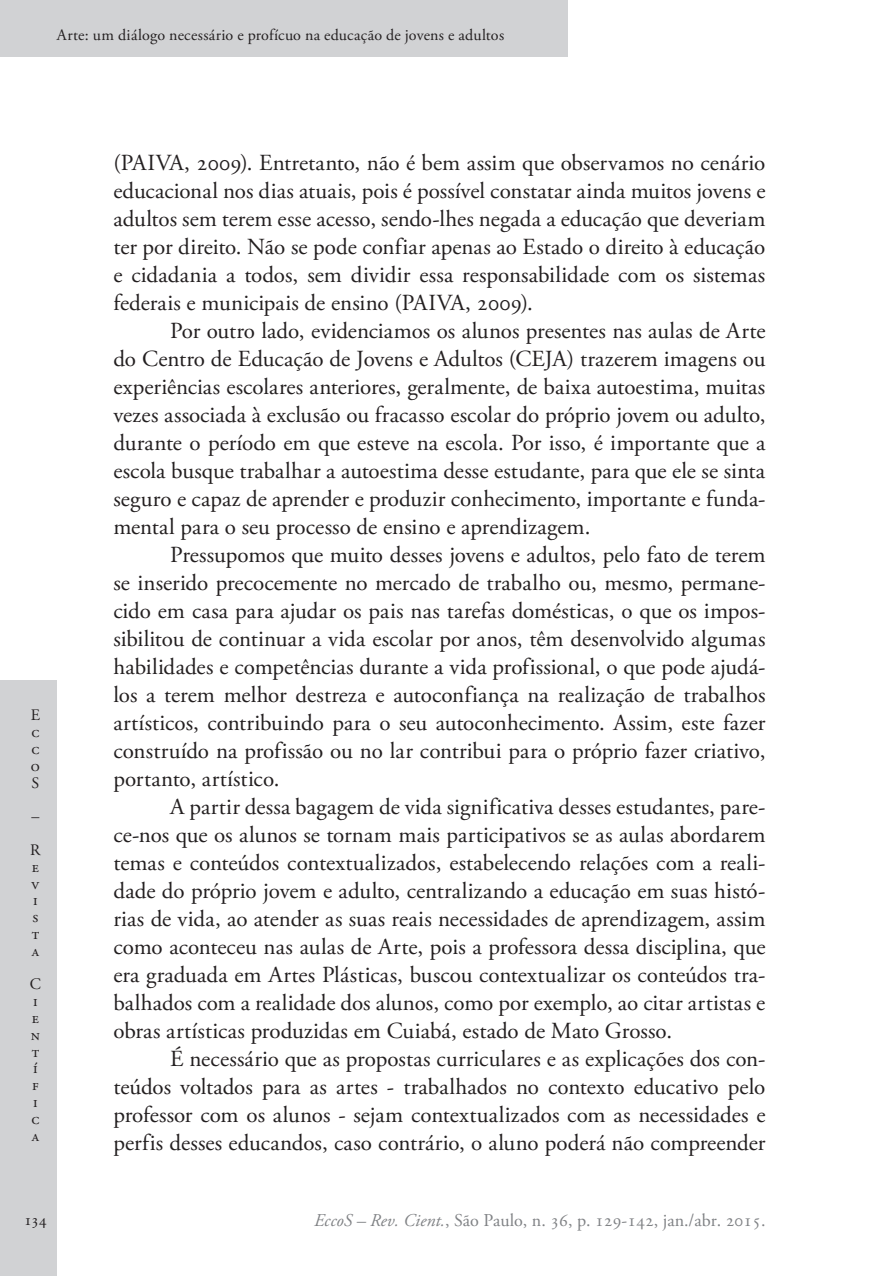
<style>
.page{position:relative;width:879px;height:1276px;background:#fff}
.page>*{position:absolute;margin:0;border:0;box-sizing:border-box;transform-origin:0 0}
.Ec_Normal{font:23px/28px "Adobe Garamond Pro";color:#231f20;text-align:justify}
.t1{font:18px "Adobe Garamond Pro";color:#808285}
.t2{font:16px/16.8px "Adobe Garamond Pro";letter-spacing:.005em;color:#231f20;text-align:justify}
.s1{font-style:italic}
</style>
<div class="page">
<div style="left:0;top:680px;width:57px;height:596px;background:#d1d2d4"></div>
<div style="left:0;top:0;width:567px;height:57px;background:#d1d2d4"></div>
<p class="t2" style="left:57px;top:27px;width:449px">Arte: um diálogo necessário e profícuo na educação de jovens e adultos</p>
<p class="t2" style="left:31px;top:707px;width:11px">E c c o S</p>
<p class="t2" style="left:30px;top:800px;width:12px;line-height:33.6px">–<br>R</p>
<p class="t2" style="left:32px;top:859px;width:9px">e v i s t a</p>
<p class="t2" style="left:30px;top:976px;width:13px;text-align:left">C i e n t í f i c a</p>
<p class="Ec_Normal" style="left:113px;top:150px;width:653px">(PAIVA, 2009). Entretanto, não é bem assim que observamos no cenário educacional nos dias atuais, pois é possível constatar ainda muitos jovens e adultos sem terem esse acesso, sendo-lhes negada a educação que deveriam ter por direito. Não se pode confiar apenas ao Estado o direito à educação e cidadania a todos, sem dividir essa responsabilidade com os sistemas federais e municipais de ensino (PAIVA, 2009).</p>
<p class="Ec_Normal" style="left:113px;top:318px;width:654px;text-indent:57px">Por outro lado, evidenciamos os alunos presentes nas aulas de Arte do Centro de Educação de Jovens e Adultos (CEJA) trazerem imagens ou experiências escolares anteriores, geralmente, de baixa autoestima, muitas vezes associada à exclusão ou fracasso escolar do próprio jovem ou adulto, durante o período em que esteve na escola. Por isso, é importante que a escola busque trabalhar a autoestima desse estudante, para que ele se sinta seguro e capaz de aprender e produzir conhecimento, importante e funda&shy;mental para o seu processo de ensino e aprendizagem.</p>
<p class="Ec_Normal" style="left:113px;top:542px;width:653px;text-indent:57px">Pressupomos que muito desses jovens e adultos, pelo fato de terem se inserido precocemente no mercado de trabalho ou, mesmo, permane&shy;cido em casa para ajudar os pais nas tarefas domésticas, o que os impos&shy;sibilitou de continuar a vida escolar por anos, têm desenvolvido algumas habilidades e competências durante a vida profissional, o que pode ajudá&shy;los a terem melhor destreza e autoconfiança na realização de trabalhos artísticos, contribuindo para o seu autoconhecimento. Assim, este fazer construído na profissão ou no lar contribui para o próprio fazer criativo, portanto, artístico.</p>
<p class="Ec_Normal" style="left:113px;top:794px;width:654px;text-indent:57px">A partir dessa bagagem de vida significativa desses estudantes, pare&shy;ce-nos que os alunos se tornam mais participativos se as aulas abordarem temas e conteúdos contextualizados, estabelecendo relações com a reali&shy;dade do próprio jovem e adulto, centralizando a educação em suas histó&shy;rias de vida, ao atender as suas reais necessidades de aprendizagem, assim como aconteceu nas aulas de Arte, pois a professora dessa disciplina, que era graduada em Artes Plásticas, buscou contextualizar os conteúdos tra&shy;balhados com a realidade dos alunos, como por exemplo, ao citar artistas e obras artísticas produzidas em Cuiabá, estado de Mato Grosso.</p>
<p class="Ec_Normal" style="left:113px;top:1046px;width:653px;text-indent:57px">É necessário que as propostas curriculares e as explicações dos con&shy;teúdos voltados para as artes - trabalhados no contexto educativo pelo professor com os alunos - sejam contextualizados com as necessidades e perfis desses educandos, caso contrário, o aluno poderá não compreender</p>
<p class="t2" style="left:24px;top:1212px;width:24px">134</p>
<p class="t1" style="left:314px;top:1209px;width:453px"><span class="s1">EccoS – Rev. Cient.</span>, São Paulo, n. 36, p. 129-142, jan./abr. 2015.</p>
</div>
